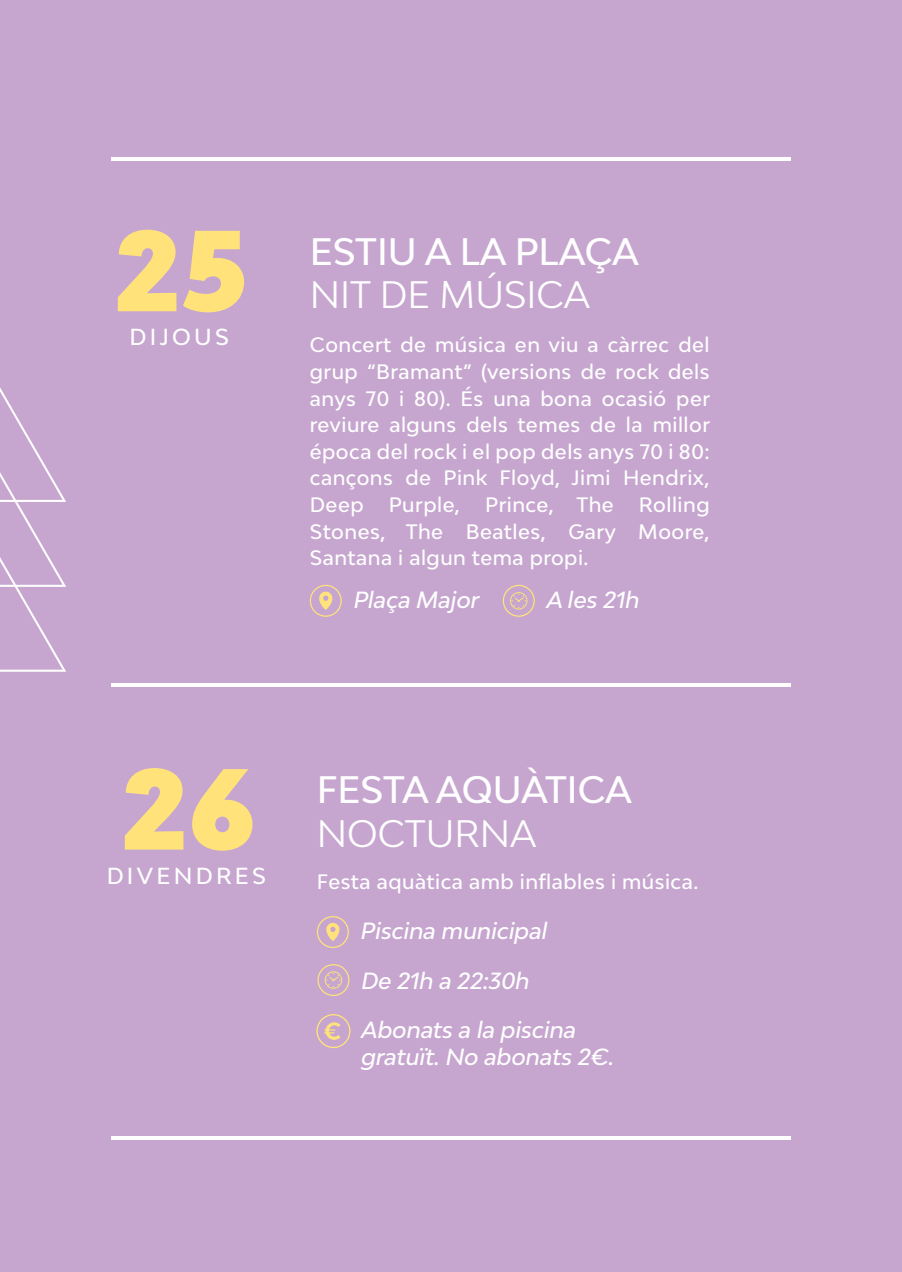
<style>
.page{position:relative;width:902px;height:1272px;background:#fff}
.page>*{position:absolute;margin:0;border:0;box-sizing:border-box;transform-origin:0 0}
.t1{font:900 108.6px "Bw Modelica";color:#ffe37a}
.t2{font:500 36.3px "Bw Modelica";color:#fff}
.t3{font:36.3px "Bw Modelica";color:#fff}
.t4{font:italic 500 22.2px/26.4px "Bw Modelica";color:#fff}
.t5{font:500 21.9px "Bw Modelica";letter-spacing:.15em;color:#fff}
.t6{font:500 19.8px/26.7px "Bw Modelica";letter-spacing:.025em;color:#fff;text-align:justify}
</style>
<div class="page">
<div style="left:0;top:0;width:901px;height:1271px;background:#c6a6cf"></div>
<svg style="left:0;top:387px;width:66px;height:284px"></svg>
<svg style="left:317px;top:964px;width:32px;height:32px"></svg>
<svg style="left:317px;top:916px;width:32px;height:32px"></svg>
<svg style="left:316px;top:1014px;width:34px;height:34px"></svg>
<hr style="left:111px;top:1136px;width:679px;height:3px;background:#fff">
<hr style="left:111px;top:157px;width:679px;height:4px;background:#fff">
<hr style="left:111px;top:683px;width:679px;height:3px;background:#fff">
<svg style="left:502px;top:585px;width:32px;height:31px"></svg>
<svg style="left:310px;top:585px;width:32px;height:31px"></svg>
<h1 class="t1" style="left:114px;top:200px;width:136px">25</h1>
<p class="t5" style="left:130px;top:323px;width:101px">DIJOUS</p>
<p class="t6" style="left:310px;top:331px;width:401px">Concert de música en viu a càrrec del grup “Bramant” (versions de rock dels anys 70 i 80). És una bona ocasió per reviure alguns dels temes de la millor época del rock i el pop dels anys 70 i 80: cançons de Pink Floyd, Jimi Hendrix, Deep</p>
<h2 class="t2" style="left:310px;top:228px;width:331px">ESTIU A LA PLAÇA</h2>
<h2 class="t3" style="left:310px;top:271px;width:282px">NIT DE MÚSICA</h2>
<p class="t6" style="left:310px;top:491px;width:401px;text-indent:329px">Rolling Stones, The Beatles, Gary Moore, Santana i algun tema propi.</p>
<p class="t6" style="left:389px;top:491px;width:73px">Purple,</p>
<p class="t6" style="left:485px;top:491px;width:130px">Prince, The</p>
<p class="t4" style="left:353px;top:586px;width:127px">Plaça Major</p>
<p class="t4" style="left:546px;top:586px;width:94px">A les 21h</p>
<h2 class="t2" style="left:317px;top:766px;width:316px">FESTA AQUÀTICA</h2>
<h2 class="t3" style="left:317px;top:809px;width:221px">NOCTURNA</h2>
<h1 class="t1" style="left:121px;top:738px;width:136px">26</h1>
<p class="t5" style="left:107px;top:861px;width:161px">DIVENDRES</p>
<p class="t6" style="left:317px;top:867px;width:383px">Festa aquàtica amb inflables i música.</p>
<p class="t4" style="left:361px;top:917px;width:188px">Piscina municipal</p>
<p class="t4" style="left:361px;top:966px;width:170px">De 21h a 22:30h</p>
<p class="t4" style="left:361px;top:1016px;width:254px">Abonats a la piscina gratuït. No abonats 2€.</p>
</div>
